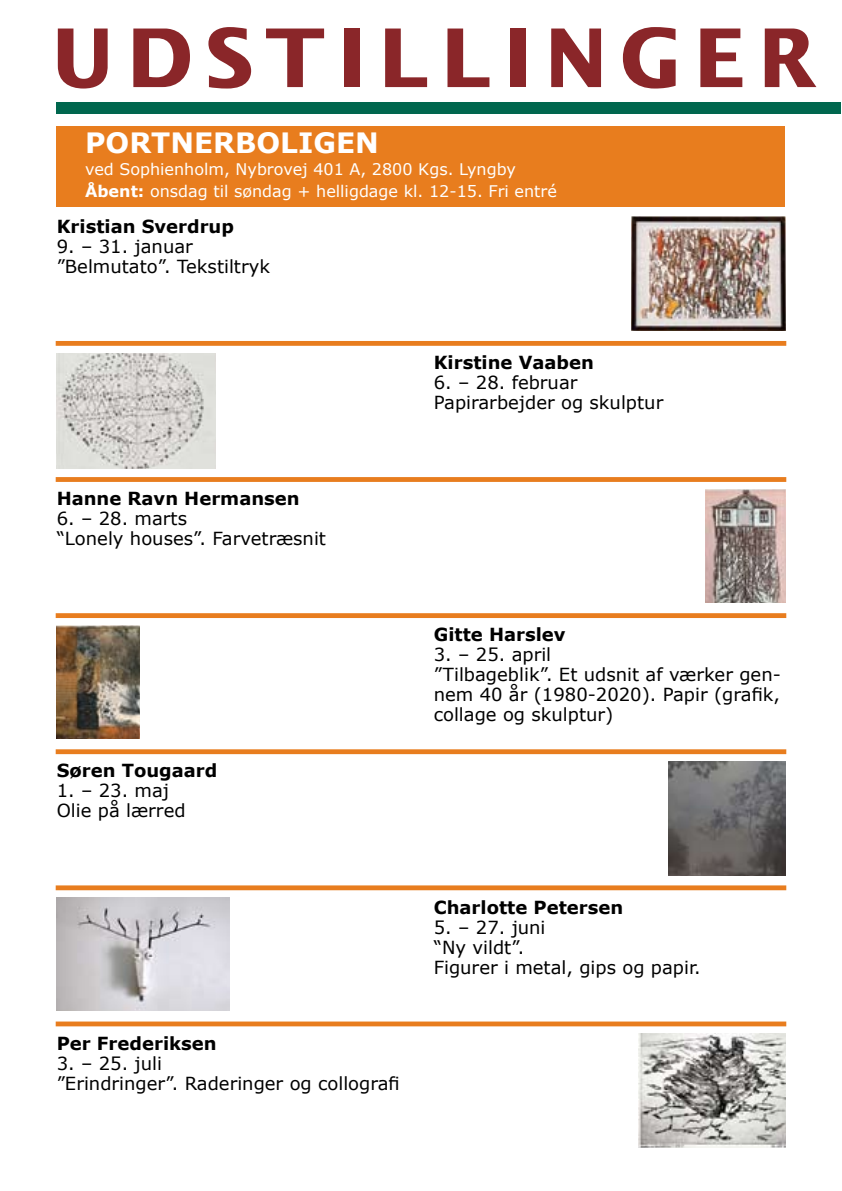
<style>
.page{position:relative;width:842px;height:1191px;background:#fff}
.page>*{position:absolute;margin:0;border:0;box-sizing:border-box;transform-origin:0 0}
.t1{font:700 81px "Lucida Sans";letter-spacing:.15em;color:#8a2629}
.t2{font:700 28px "Verdana";color:#fff}
.t3{font:18px/20px "Verdana";color:#000}
.t4{font:700 18px "Verdana";color:#000}
.t5{font:16px/22px "Verdana";color:#fff}
.s1{font-weight:700}
</style>
<div class="page">
<div style="left:57px;top:102px;width:783px;height:11px;background:#00674e"></div>
<img style="left:631px;top:217px;width:154px;height:114px">
<img style="left:57px;top:353px;width:159px;height:116px">
<img style="left:706px;top:489px;width:79px;height:114px">
<img style="left:57px;top:625px;width:82px;height:113px">
<img style="left:668px;top:761px;width:117px;height:114px">
<img style="left:57px;top:897px;width:173px;height:114px">
<img style="left:638px;top:1033px;width:147px;height:114px">
<svg style="left:56px;top:341px;width:730px;height:5px;background:#e88126"></svg>
<svg style="left:56px;top:477px;width:730px;height:5px;background:#e88024"></svg>
<svg style="left:56px;top:613px;width:730px;height:5px;background:#e88226"></svg>
<svg style="left:56px;top:749px;width:730px;height:5px;background:#e9852b"></svg>
<svg style="left:56px;top:885px;width:730px;height:5px;background:#e98831"></svg>
<svg style="left:56px;top:1021px;width:730px;height:5px;background:#ea8b36"></svg>
<div style="left:57px;top:126px;width:728px;height:81px;background:#e87d1e"></div>
<h1 class="t1" style="left:51px;top:9px;width:768px">UDSTILLINGER</h1>
<h2 class="t2" style="left:85px;top:125px;width:295px">PORTNERBOLIGEN</h2>
<p class="t5" style="left:85px;top:158px;width:473px">ved Sophienholm, Nybrovej 401 A, 2800 Kgs. Lyngby<br><span class="s1">Åbent:</span> onsdag til søndag + helligdage kl. 12-15. Fri entré</p>
<p class="t4" style="left:57px;top:215px;width:179px">Kristian Sverdrup</p>
<p class="t3" style="left:57px;top:236px;width:215px">9. – 31. januar ”Belmutato”. Tekstiltryk</p>
<p class="t4" style="left:57px;top:487px;width:244px">Hanne Ravn Hermansen</p>
<p class="t3" style="left:57px;top:508px;width:271px">6. – 28. marts<br>“Lonely houses”. Farvetræsnit</p>
<p class="t4" style="left:57px;top:759px;width:162px">Søren Tougaard</p>
<p class="t3" style="left:57px;top:780px;width:130px">1. – 23. maj<br>Olie på lærred</p>
<p class="t4" style="left:57px;top:1031px;width:162px">Per Frederiksen</p>
<p class="t3" style="left:57px;top:1052px;width:345px">3. – 25. juli<br>”Erindringer”. Raderinger og collografi</p>
<p class="t4" style="left:434px;top:351px;width:162px">Kirstine Vaaben</p>
<p class="t3" style="left:434px;top:372px;width:231px">6. – 28. februar<br>Papirarbejder og skulptur</p>
<p class="t4" style="left:434px;top:623px;width:133px">Gitte Harslev</p>
<p class="t3" style="left:434px;top:644px;width:349px">3. – 25. april<br>”Tilbageblik”. Et udsnit af værker gen&shy;nem 40 år (1980-2020). Papir (grafik, collage og skulptur)</p>
<p class="t4" style="left:434px;top:895px;width:191px">Charlotte Petersen</p>
<p class="t3" style="left:434px;top:916px;width:268px">5. – 27. juni<br>“Ny vildt”.<br>Figurer i metal, gips og papir.</p>
</div>
